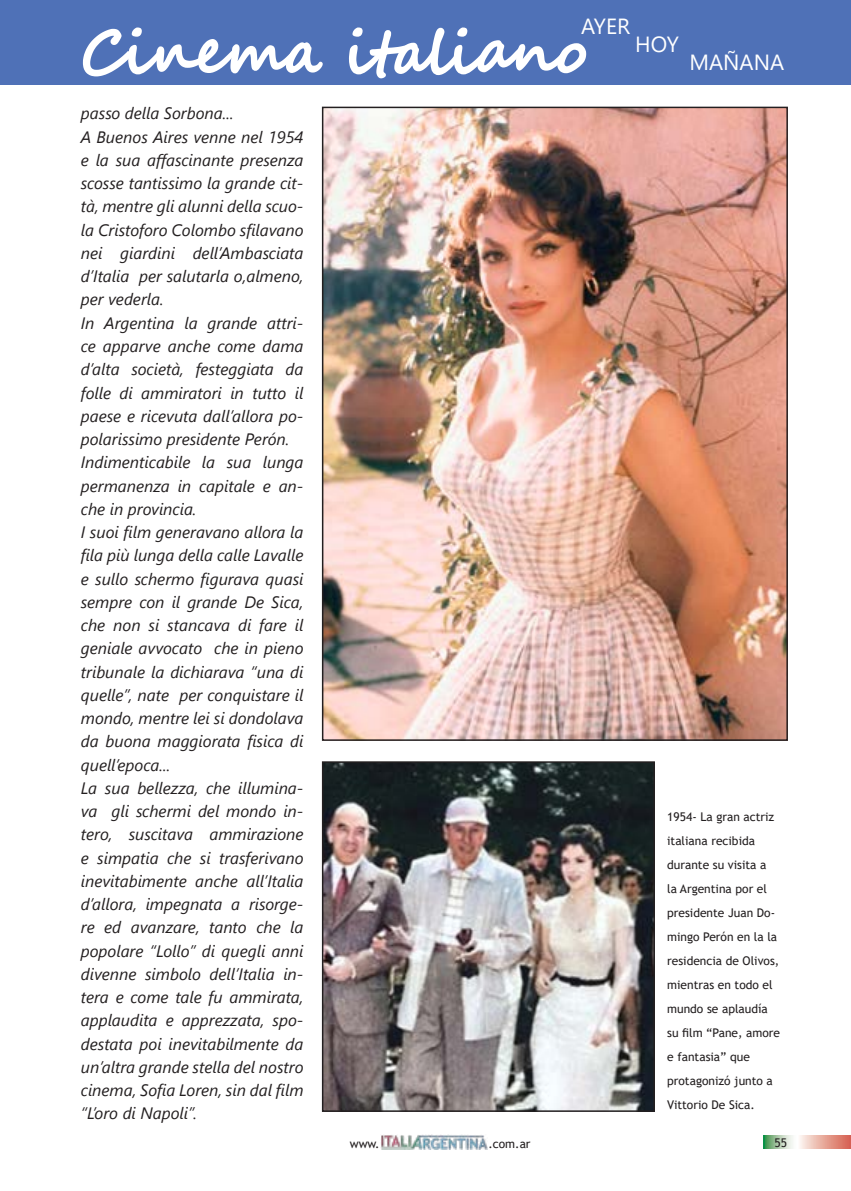
<style>
.page{position:relative;width:851px;height:1191px;background:#fff}
.page>*{position:absolute;margin:0;border:0;box-sizing:border-box;transform-origin:0 0}
.t1{font:58.35px "Segoe Script";color:#fff}
.t2{font:21.9px "Segoe UI";color:#fff}
.t3{font:italic 16.5px/23.2px "Segoe UI";color:#231f20}
.t4{font:12px/24px "Trebuchet MS";color:#231f20}
</style>
<div class="page">
<svg style="left:763px;top:1135px;width:87px;height:13px"></svg>
<img style="left:381px;top:1134px;width:106px;height:15px">
<div style="left:0;top:0;width:850px;height:85px;background:#4f71b7"></div>
<svg style="left:82px;top:27px;width:241px;height:50px"></svg>
<svg style="left:349px;top:27px;width:238px;height:52px"></svg>
<img style="left:325px;top:764px;width:326px;height:344px">
<div style="left:322px;top:761px;width:332px;height:350px;border:2px solid #231f20"></div>
<img style="left:325px;top:110px;width:459px;height:628px">
<div style="left:322px;top:107px;width:465px;height:634px;border:2px solid #231f20"></div>
<h2 class="t2" style="left:581px;top:5px;width:50px">AYER</h2>
<h1 class="t1" style="left:80px;top:5px;width:507px">Cinema italiano</h1>
<h2 class="t2" style="left:635px;top:23px;width:45px">HOY</h2>
<h2 class="t2" style="left:689px;top:42px;width:96px">MAÑANA</h2>
<p class="t3" style="left:81px;top:99px;width:224px">passo della Sorbona...<br>A Buenos Aires venne nel 1954 e la sua affascinante presenza scosse tantissimo la grande cit&shy;tà, mentre gli alunni della scuo&shy;la Cristoforo Colombo sfilavano nei giardini dell’Ambasciata d’Italia per salutarla o,almeno, per vederla.<br>In Argentina la grande attri&shy;ce apparve anche come dama d’alta società, festeggiata da folle di ammiratori in tutto il paese e ricevuta dall’allora po&shy;polarissimo presidente Perón.<br>Indimenticabile la sua lunga permanenza in capitale e an&shy;che in provincia.<br>I suoi film generavano allora la fila più lunga della calle Lavalle e sullo schermo figurava quasi sempre con il grande De Sica, che non si stancava di fare il geniale avvocato che in pieno tribunale la dichiarava “una di quelle”, nate per conquistare il mondo, mentre lei si dondolava da buona maggiorata fisica di quell’epoca...<br>La sua bellezza, che illumina&shy;va gli schermi del mondo in&shy;tero, suscitava ammirazione e simpatia che si trasferivano inevitabimente anche all’Italia d’allora, impegnata a risorge&shy;re ed avanzare, tanto che la popolare “Lollo” di quegli anni divenne simbolo dell’Italia in&shy;tera e come tale fu ammirata, applaudita e apprezzata, spo&shy;destata poi inevitabilmente da un’altra grande stella del nostro cinema, Sofia Loren, sin dal film “L’oro di Napoli”.</p>
<p class="t4" style="left:667px;top:805px;width:114px">1954- La gran actriz italiana recibida durante su visita a<br>la Argentina por el presidente Juan Do&shy;mingo Perón en la la residencia de Olivos, mientras en todo el mundo se aplaudía su film “Pane, amore e fantasia” que protagonizó junto a<br>Vittorio De Sica.</p>
<p class="t4" style="left:350px;top:1131px;width:31px">www.</p>
<p class="t4" style="left:488px;top:1131px;width:44px">.com.ar</p>
<p class="t4" style="left:774px;top:1130px;width:14px">55</p>
</div>
